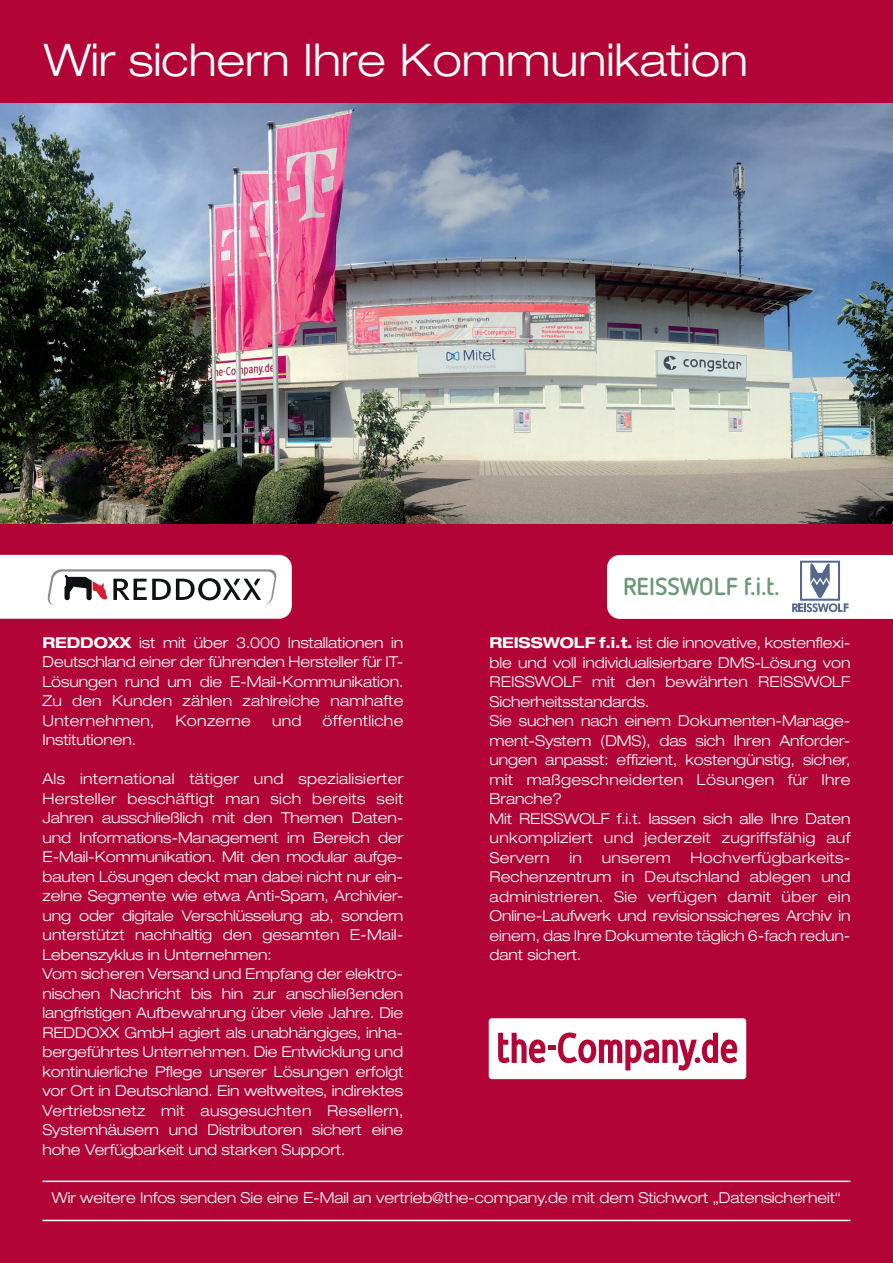
<style>
.page{position:relative;width:893px;height:1263px;background:#b30437}
.page>*{position:absolute;margin:0;border:0;box-sizing:border-box;transform-origin:0 0}
.t1{font:300 expanded 45px "Ford CE";color:#fff}
.t2{font:700 24.45px "Netto OT";color:#6b9879}
.t3{font:300 expanded 15px/19.5px "Ford CE";letter-spacing:-.005em;color:#fff;text-align:justify}
.t4{font:300 expanded 15px "Ford CE";letter-spacing:.02em;color:#fff}
.s1{font-family:"Ford";font-weight:700}
.s2{font-weight:700}
</style>
<div class="page">
<svg style="left:488px;top:1018px;width:259px;height:62px"></svg>
<img style="left:0;top:103px;width:893px;height:420px">
<svg style="left:0;top:555px;width:292px;height:64px;background:#e5e3e4"></svg>
<svg style="left:607px;top:555px;width:286px;height:64px;background:#f5f5f7"></svg>
<hr style="left:43px;top:1180px;width:807px;height:2px;background:#fff">
<hr style="left:43px;top:1220px;width:807px;height:1px;background:#fff">
<h1 class="t1" style="left:44px;top:44px;width:706px">Wir sichern Ihre Kommunikation</h1>
<p class="t3" style="left:43px;top:634px;width:362px"><span class="s1">REDDOXX</span> ist mit über 3.000 Installationen in Deutschland einer der führenden Hersteller für IT-Lösungen rund um die E-Mail-Kommunikation.<br>Zu den Kunden zählen zahlreiche namhafte Unternehmen,</p>
<p class="t4" style="left:176px;top:715px;width:77px">Konzerne</p>
<p class="t3" style="left:272px;top:712px;width:31px">und</p>
<p class="t4" style="left:323px;top:715px;width:82px">öffentliche</p>
<p class="t3" style="left:43px;top:732px;width:95px">Institutionen.</p>
<p class="t3" style="left:42px;top:771px;width:363px;text-align:left">Als international tätiger und spezialisierter Hersteller beschäftigt man sich bereits seit Jahren ausschließlich mit den Themen Daten&shy;und Informations-Management im Bereich der E-Mail-Kommunikation. Mit den modular aufge&shy;bauten Lösungen deckt man dabei nicht nur ein&shy;zelne Segmente wie etwa Anti-Spam, Archivier&shy;ung oder digitale Verschlüsselung ab, sondern unterstützt nachhaltig den gesamten E-Mail-Lebenszyklus in Unternehmen:<br>Vom sicheren Versand und Empfang der elektro&shy;nischen Nachricht bis hin zur anschließenden langfristigen Aufbewahrung über viele Jahre. Die REDDOXX GmbH agiert als unabhängiges, inha&shy;bergeführtes Unternehmen. Die Entwicklung und kontinuierliche Pflege unserer Lösungen erfolgt vor Ort in Deutschland. Ein weltweites, indirektes Vertriebsnetz mit ausgesuchten Resellern, Systemhäusern und Distributoren sichert eine hohe Verfügbarkeit und starken Support.</p>
<h2 class="t2" style="left:623px;top:578px;width:158px">REISSWOLF f.i.t.</h2>
<p class="t3" style="left:490px;top:635px;width:362px;text-align:left"><span class="s1">REISSWOLF</span> <span class="s2">f.i.t.</span> ist die innovative, kostenflexi&shy;ble und voll individualisierbare DMS-Lösung von REISSWOLF mit den bewährten REISSWOLF Sicherheitsstandards.<br>Sie suchen nach einem Dokumenten-Manage&shy;ment-System (DMS), das sich Ihren Anforder&shy;ungen anpasst: effizient, kostengünstig, sicher, mit maßgeschneiderten Lösungen für Ihre Branche?<br>Mit REISSWOLF f.i.t. lassen sich alle Ihre Daten unkompliziert und jederzeit zugriffsfähig auf Servern</p>
<p class="t3" style="left:490px;top:849px;width:362px;text-indent:201px">Hochverfügbarkeits-Rechenzentrum in Deutschland ablegen und administrieren. Sie verfügen damit über ein Online-Laufwerk und revisionssicheres Archiv in einem, das Ihre Dokumente täglich 6-fach redun&shy;dant sichert.</p>
<p class="t3" style="left:569px;top:849px;width:14px">in</p>
<p class="t4" style="left:602px;top:852px;width:71px">unserem</p>
<p class="t3" style="left:52px;top:1189px;width:790px">Wir weitere Infos senden Sie eine E-Mail an vertrieb@the-company.de mit dem Stichwort „Datensicherheit“</p>
</div>
